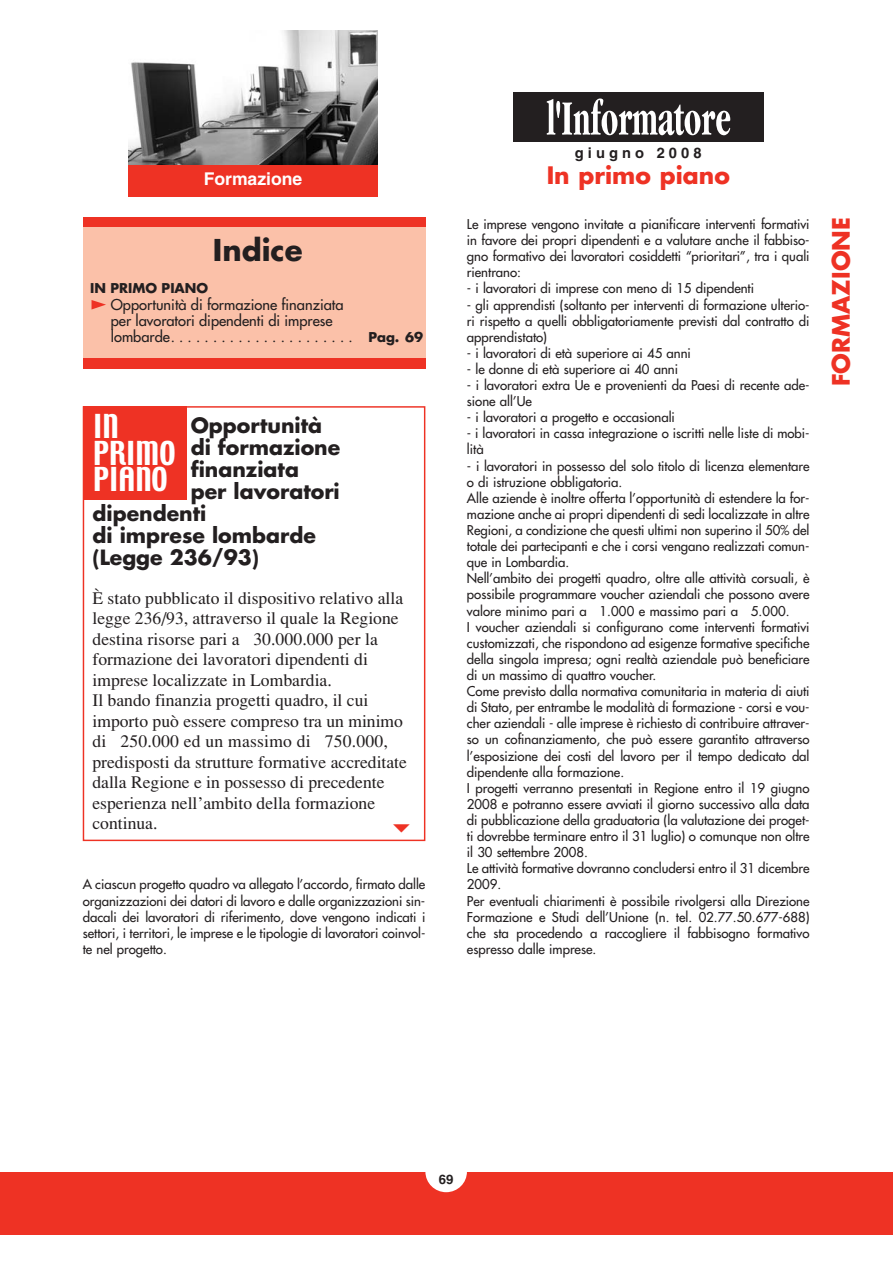
<style>
.page{position:relative;width:893px;height:1263px;background:#fff}
.page>*{position:absolute;margin:0;border:0;box-sizing:border-box;transform-origin:0 0}
.t1{font:29.25px/26.4px "Techno";color:#fff}
.t2{font:700 29.25px "Futura";color:#231f20}
.t3{font:700 23.4px "Futura";color:#ee3224}
.t4{font:700 20.55px "Futura";color:#231f20}
.t5{font:17.55px/20.5px "Times";color:#231f20}
.t6{font:700 17.55px "Helvetica";color:#fff}
.t7{font:14.7px/16px "Futura";color:#231f20}
.t8{font:700 14.7px "Helvetica";letter-spacing:.28em;color:#231f20}
.t9{font:13.2px/16px "Futura";color:#231f20;text-align:justify}
.t10{font:700 13.2px "Futura";color:#231f20}
.t11{font:700 13.2px "Helvetica";color:#231f20}
.s1{font-weight:700;font-size:13.2px}
</style>
<div class="page">
<div style="left:0;top:1172px;width:892px;height:62px;background:#ee3224"></div>
<div style="left:425px;top:1151px;width:42px;height:41px;background:#fff;border-radius:50%"></div>
<div style="left:128px;top:165px;width:249px;height:32px;background:#ee3224"></div>
<img style="left:128px;top:30px;width:249px;height:135px">
<div style="left:513px;top:93px;width:250px;height:49px;background:#231f20"></div>
<svg style="left:546px;top:98px;width:184px;height:37px"></svg>
<div style="left:83px;top:217px;width:342px;height:17px;background:#ee3224"></div>
<div style="left:83px;top:228px;width:342px;height:130px;background:#fbc1a9"></div>
<div style="left:83px;top:406px;width:103px;height:94px;background:#ee3224"></div>
<svg style="left:91px;top:300px;width:15px;height:10px"></svg>
<div style="left:83px;top:358px;width:342px;height:10px;background:#ee3224"></div>
<h3 class="t6" style="left:204px;top:173px;width:100px">Formazione</h3>
<h1 class="t2" style="left:213px;top:237px;width:91px">Indice</h1>
<p class="t10" style="left:90px;top:282px;width:120px">IN PRIMO PIANO</p>
<p class="t7" style="left:111px;top:297px;width:314px">Opportunità di formazione finanziata<br>per lavoratori dipendenti di imprese<br>lombarde. . . . . . . . . . . . . . . . . . . . . . <span class="s1">Pag. 69</span></p>
<h1 class="t1" style="left:93px;top:415px;width:84px">IN<br>PRIMO<br>PIANO</h1>
<h3 class="t4" style="left:191px;top:416px;width:133px">Opportunità</h3>
<h3 class="t4" style="left:191px;top:438px;width:151px">di formazione</h3>
<h3 class="t4" style="left:191px;top:460px;width:110px">finanziata</h3>
<h3 class="t4" style="left:191px;top:482px;width:151px">per lavoratori</h3>
<h3 class="t4" style="left:92px;top:504px;width:115px">dipendenti</h3>
<h3 class="t4" style="left:92px;top:526px;width:225px">di imprese lombarde</h3>
<h3 class="t4" style="left:92px;top:548px;width:168px">(Legge 236/93)</h3>
<p class="t5" style="left:92px;top:589px;width:316px">È stato pubblicato il dispositivo relativo alla legge 236/93, attraverso il quale la Regione destina risorse pari a 30.000.000 per la formazione dei lavoratori dipendenti di imprese localizzate in Lombardia.<br>Il bando finanzia progetti quadro, il cui importo può essere compreso tra un minimo di 250.000 ed un massimo di 750.000, predisposti da strutture formative accreditate dalla Regione e in possesso di precedente esperienza nell’ambito della formazione continua.</p>
<p class="t9" style="left:83px;top:877px;width:344px">A ciascun progetto quadro va allegato l’accordo, firmato dalle organizzazioni dei datori di lavoro e dalle organizzazioni sin&shy;dacali dei lavoratori di riferimento, dove vengono indicati i settori, i territori, le imprese e le tipologie di lavoratori coinvol&shy;te nel progetto.</p>
<p class="t8" style="left:575px;top:148px;width:128px">giugno 2008</p>
<h2 class="t3" style="left:546px;top:165px;width:185px">In primo piano</h2>
<p class="t9" style="left:467px;top:217px;width:344px">Le imprese vengono invitate a pianificare interventi formativi in favore dei propri dipendenti e a valutare anche il fabbiso&shy;gno formativo dei lavoratori cosiddetti “prioritari”, tra i quali rientrano:</p>
<p class="t9" style="left:467px;top:281px;width:289px">- i lavoratori di imprese con meno di 15 dipendenti</p>
<p class="t9" style="left:467px;top:298px;width:344px">- gli apprendisti (soltanto per interventi di formazione ulterio&shy;ri rispetto a quelli obbligatoriamente previsti dal contratto di apprendistato)</p>
<p class="t9" style="left:467px;top:346px;width:225px">- i lavoratori di età superiore ai 45 anni</p>
<p class="t9" style="left:467px;top:362px;width:213px">- le donne di età superiore ai 40 anni</p>
<p class="t9" style="left:467px;top:378px;width:344px">- i lavoratori extra Ue e provenienti da Paesi di recente ade&shy;sione all’Ue</p>
<p class="t9" style="left:467px;top:410px;width:209px">- i lavoratori a progetto e occasionali</p>
<p class="t9" style="left:467px;top:426px;width:344px">- i lavoratori in cassa integrazione o iscritti nelle liste di mobi&shy;lità</p>
<p class="t9" style="left:467px;top:459px;width:344px;text-align:left">- i lavoratori in possesso del solo titolo di licenza elementare o di istruzione obbligatoria.<br>Alle aziende è inoltre offerta l’opportunità di estendere la for&shy;mazione anche ai propri dipendenti di sedi localizzate in altre Regioni, a condizione che questi ultimi non superino il 50% del totale dei partecipanti e che i corsi vengano realizzati comun&shy;que in Lombardia.<br>Nell’ambito dei progetti quadro, oltre alle attività corsuali, è possibile programmare voucher aziendali che possono avere valore minimo pari a 1.000 e massimo pari a 5.000.<br>I voucher aziendali si configurano come interventi formativi customizzati, che rispondono ad esigenze formative specifiche della singola impresa; ogni realtà aziendale può beneficiare di un massimo di quattro voucher.<br>Come previsto dalla normativa comunitaria in materia di aiuti di Stato, per entrambe le modalità di formazione - corsi e vou&shy;cher aziendali - alle imprese è richiesto di contribuire attraver&shy;so un cofinanziamento, che può essere garantito attraverso l’esposizione dei costi del lavoro per il tempo dedicato dal dipendente alla formazione.<br>I progetti verranno presentati in Regione entro il 19 giugno 2008 e potranno essere avviati il giorno successivo alla data di pubblicazione della graduatoria (la valutazione dei proget&shy;ti dovrebbe terminare entro il 31 luglio) o comunque non oltre il 30 settembre 2008.<br>Le attività formative dovranno concludersi entro il 31 dicembre 2009.<br>Per eventuali chiarimenti è possibile rivolgersi alla Direzione Formazione e Studi dell’Unione (n. tel. 02.77.50.677-688) che sta procedendo a raccogliere il fabbisogno formativo espresso dalle imprese.</p>
<h2 class="t3" style="left:830px;top:386px;width:171px;rotate:-90deg">FORMAZIONE</h2>
<p class="t11" style="left:439px;top:1175px;width:16px">69</p>
</div>
